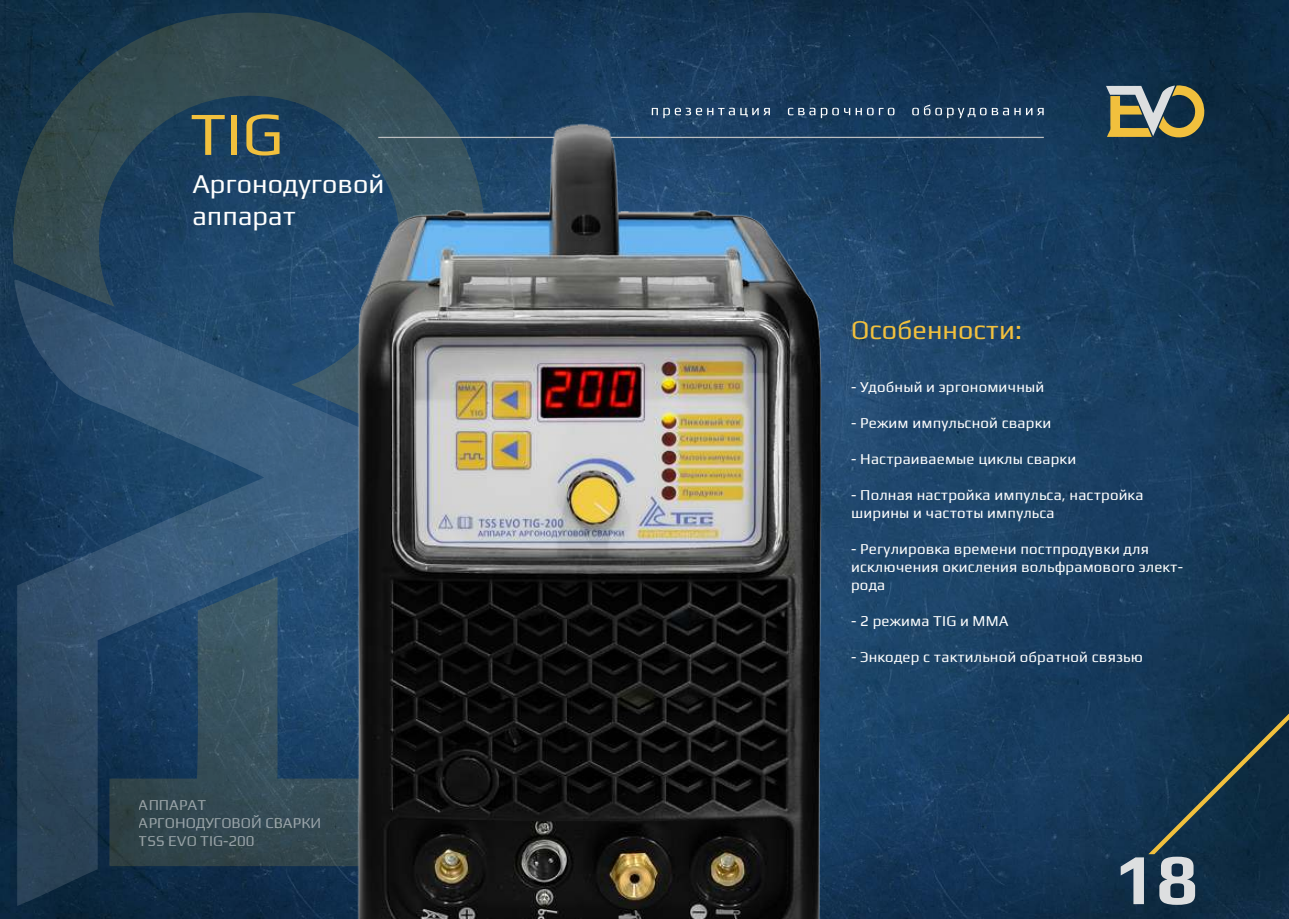
<style>
.page{position:relative;width:1289px;height:919px;background:#fff}
.page>*{position:absolute;margin:0;border:0;box-sizing:border-box;transform-origin:0 0}
.t1{font:700 72px "Play";color:#dddfe0}
.t2{font:61.5px "Play";color:#f1c03d}
.t3{font:27px/32.4px "Play";color:#fff}
.t4{font:27px "Play";color:#f1c03d}
.t5{font:15px/18px "Play";letter-spacing:.01em;color:#fff}
</style>
<div class="page">
<img style="left:0;top:0;width:1288px;height:918px">
<svg style="left:1148px;top:713px;width:140px;height:141px;background:#183447"></svg>
<svg style="left:651px;top:108px;width:119px;height:10px"></svg>
<svg style="left:788px;top:108px;width:50px;height:10px"></svg>
<svg style="left:844px;top:108px;width:17px;height:7px"></svg>
<svg style="left:867px;top:108px;width:27px;height:7px"></svg>
<svg style="left:912px;top:104px;width:131px;height:14px;background:#3c5874"></svg>
<svg style="left:1105px;top:85px;width:99px;height:53px;background:#7f7f60"></svg>
<svg style="left:13px;top:13px;width:472px;height:414px;background:#234256"></svg>
<svg style="left:14px;top:278px;width:323px;height:627px;background:#274866"></svg>
<svg style="left:109px;top:489px;width:228px;height:408px;background:#2a4962"></svg>
<hr style="left:378px;top:137px;width:665px;height:1px;background:#bbbdbf">
<img style="left:337px;top:118px;width:494px;height:800px">
<h2 class="t2" style="left:190px;top:91px;width:95px">TIG</h2>
<h3 class="t3" style="left:192px;top:165px;width:193px">Аргонодуговой аппарат</h3>
<p class="t5" style="left:139px;top:794px;width:184px">АППАРАТ<br>АРГОНОДУГОВОЙ СВАРКИ<br>TSS EVO TIG-200</p>
<h3 class="t4" style="left:851px;top:311px;width:172px">Особенности:</h3>
<p class="t5" style="left:851px;top:377px;width:195px">- Удобный и эргономичный</p>
<p class="t5" style="left:851px;top:413px;width:201px">- Режим импульсной сварки</p>
<p class="t5" style="left:851px;top:449px;width:226px">- Настраиваемые циклы сварки</p>
<p class="t5" style="left:851px;top:485px;width:294px">- Полная настройка импульса, настройка ширины и частоты импульса</p>
<p class="t5" style="left:851px;top:539px;width:333px">- Регулировка времени постпродувки для исключения окисления вольфрамового элект&shy;рода</p>
<p class="t5" style="left:851px;top:611px;width:159px">- 2 режима TIG и MMA</p>
<p class="t5" style="left:851px;top:647px;width:293px">- Энкодер с тактильной обратной связью</p>
<h1 class="t1" style="left:1114px;top:837px;width:85px">18</h1>
</div>
